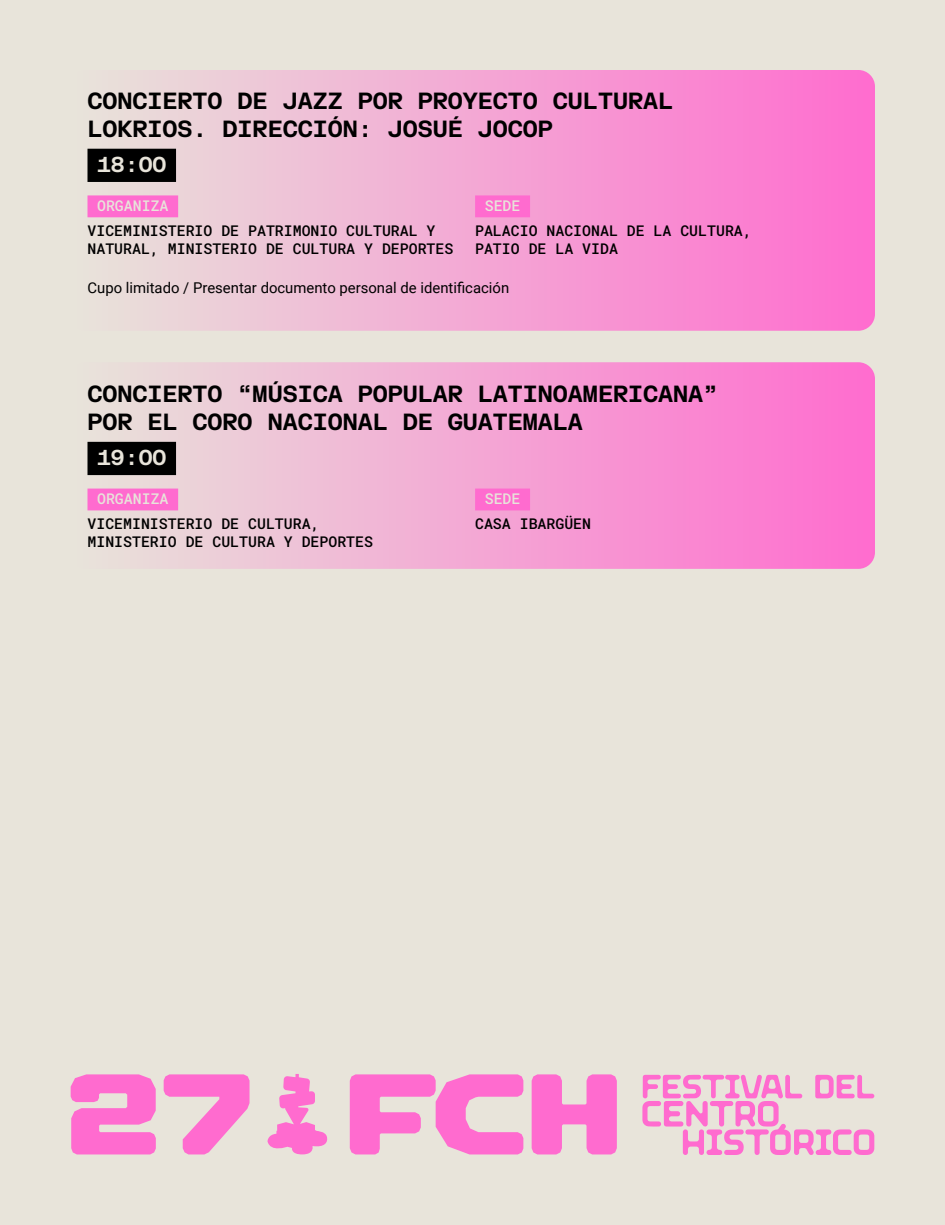
<style>
.page{position:relative;width:945px;height:1225px;background:#e8e4da}
.page>*{position:absolute;margin:0;border:0;box-sizing:border-box;transform-origin:0 0}
.t1{font:700 22.75px/27.3px "FK Grotesk Mono";color:#000}
.t2{font:700 21px "FK Grotesk Mono";color:#e8e4da}
.t3{font:500 14.88px/17.8px "Roboto Mono";color:#000}
.t4{font:14.88px "Roboto";color:#000}
.t5{font:500 14.88px "Roboto Mono";color:#e8e4da}
</style>
<div class="page">
<svg style="left:642px;top:1074px;width:232px;height:81px"></svg>
<svg style="left:71px;top:1074px;width:85px;height:80px"></svg>
<svg style="left:164px;top:1074px;width:86px;height:80px"></svg>
<svg style="left:350px;top:1074px;width:173px;height:80px"></svg>
<svg style="left:532px;top:1074px;width:85px;height:80px"></svg>
<svg style="left:268px;top:1074px;width:60px;height:81px"></svg>
<svg style="left:87px;top:70px;width:788px;height:261px"></svg>
<div style="left:88px;top:149px;width:88px;height:33px;background:#000"></div>
<div style="left:88px;top:195px;width:90px;height:22px;background:#ff6bcf"></div>
<div style="left:475px;top:195px;width:55px;height:22px;background:#ff6bcf"></div>
<svg style="left:87px;top:362px;width:788px;height:207px"></svg>
<div style="left:88px;top:442px;width:88px;height:33px;background:#000"></div>
<div style="left:88px;top:489px;width:90px;height:21px;background:#ff6bcf"></div>
<div style="left:475px;top:489px;width:55px;height:21px;background:#ff6bcf"></div>
<h1 class="t1" style="left:88px;top:86px;width:587px">CONCIERTO DE JAZZ POR PROYECTO CULTURAL<br>LOKRIOS. DIRECCIÓN: JOSUÉ JOCOP</h1>
<h2 class="t2" style="left:97px;top:149px;width:71px">18:00</h2>
<p class="t5" style="left:97px;top:196px;width:73px">ORGANIZA</p>
<p class="t3" style="left:88px;top:221px;width:367px">VICEMINISTERIO DE PATRIMONIO CULTURAL Y<br>NATURAL, MINISTERIO DE CULTURA Y DEPORTES</p>
<p class="t5" style="left:485px;top:196px;width:37px">SEDE</p>
<p class="t3" style="left:475px;top:221px;width:278px">PALACIO NACIONAL DE LA CULTURA,<br>PATIO DE LA VIDA</p>
<p class="t4" style="left:87px;top:277px;width:423px">Cupo limitado / Presentar documento personal de identificación</p>
<h1 class="t1" style="left:88px;top:380px;width:632px">CONCIERTO “MÚSICA POPULAR LATINOAMERICANA”<br>POR EL CORO NACIONAL DE GUATEMALA</h1>
<h2 class="t2" style="left:97px;top:442px;width:71px">19:00</h2>
<p class="t5" style="left:97px;top:489px;width:73px">ORGANIZA</p>
<p class="t3" style="left:88px;top:514px;width:287px">VICEMINISTERIO DE CULTURA,<br>MINISTERIO DE CULTURA Y DEPORTES</p>
<p class="t5" style="left:485px;top:489px;width:37px">SEDE</p>
<p class="t3" style="left:475px;top:514px;width:118px">CASA IBARGÜEN</p>
</div>
